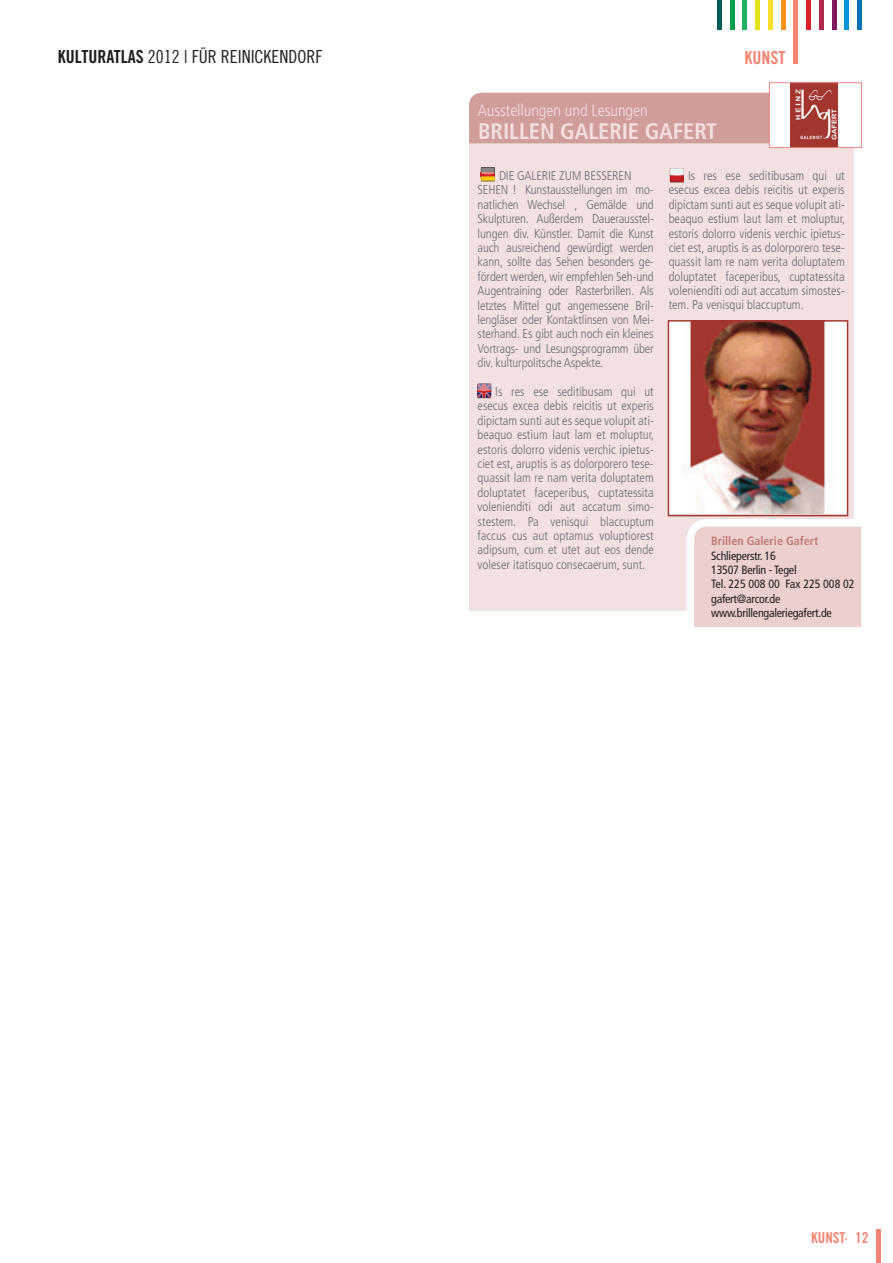
<style>
.page{position:relative;width:893px;height:1263px;background:#fff}
.page>*{position:absolute;margin:0;border:0;box-sizing:border-box;transform-origin:0 0}
.t1{font:700 condensed 22.5px "Frutiger";letter-spacing:-.005em;color:#f2dfde}
.t2{font:18px "Trade Gothic Cond Eighteen";color:#231f20}
.t3{font:18px "Trade Gothic Bold Cond Twenty";color:#f48472}
.t4{font:300 condensed 16.5px "Frutiger";letter-spacing:-.005em;color:#f2dfde}
.t5{font:15px "Trade Gothic Bold Cond Twenty";color:#f48472}
.t6{font:300 condensed 12.75px/14.4px "Frutiger";letter-spacing:-.01em;color:#6c6d70;text-align:justify}
.t7{font:condensed 12px/14.4px "Frutiger";letter-spacing:-.02em;color:#231f20}
.t8{font:700 condensed 12px "Frutiger";color:#c27a77}
.s1{font-family:"Trade Gothic Bold Cond Twenty"}
.s2{font-family:"Franklin Gothic"}
</style>
<div class="page">
<div style="left:876px;top:1230px;width:5px;height:33px;background:#f48472"></div>
<div style="left:469px;top:126px;width:384px;height:485px;background:#f2e1e0"></div>
<div style="left:469px;top:93px;width:300px;height:50px;background:#d19d9a"></div>
<svg style="left:481px;top:167px;width:14px;height:15px"></svg>
<svg style="left:477px;top:384px;width:15px;height:14px"></svg>
<svg style="left:670px;top:168px;width:14px;height:15px"></svg>
<div style="left:769px;top:83px;width:92px;height:65px;background:#fff"></div>
<img style="left:790px;top:84px;width:48px;height:62px">
<div style="left:769px;top:82px;width:93px;height:66px;border:1px solid #eb8687"></div>
<svg style="left:683px;top:515px;width:179px;height:112px;background:#edd5d2"></svg>
<img style="left:671px;top:323px;width:174px;height:190px">
<div style="left:668px;top:320px;width:180px;height:196px;border:2px solid #a3372f"></div>
<div style="left:857px;top:0;width:5px;height:30px;background:#0072b4"></div>
<hr style="left:768px;top:0;width:4px;height:30px;background:#ffdd2b">
<div style="left:844px;top:0;width:5px;height:30px;background:#0095d9"></div>
<div style="left:755px;top:0;width:5px;height:30px;background:#e2e318"></div>
<hr style="left:832px;top:0;width:4px;height:30px;background:#821a5e">
<hr style="left:819px;top:0;width:4px;height:30px;background:#ae294b">
<div style="left:806px;top:0;width:5px;height:30px;background:#da2128"></div>
<div style="left:742px;top:0;width:5px;height:30px;background:#1eb261"></div>
<hr style="left:730px;top:0;width:4px;height:30px;background:#009f4f">
<div style="left:793px;top:0;width:5px;height:64px;background:#f48472"></div>
<hr style="left:781px;top:0;width:4px;height:30px;background:#f7931d">
<hr style="left:717px;top:0;width:4px;height:30px;background:#005c57">
<h2 class="t2" style="left:58px;top:46px;width:266px"><span class="s1">KULTURATLAS</span> 2012 | FÜR REINICKENDORF</h2>
<h2 class="t3" style="left:744px;top:46px;width:42px">KUNST</h2>
<p class="t4" style="left:478px;top:101px;width:171px">Ausstellungen und Lesungen</p>
<h1 class="t1" style="left:478px;top:117px;width:240px">BRILLEN GALERIE GAFERT</h1>
<p class="t6" style="left:478px;top:169px;width:178px;text-align:left;text-indent:21px">DIE GALERIE ZUM BESSEREN SEHEN ! Kunstausstellungen im mo&shy;natlichen Wechsel , Gemälde und Skulpturen. Außerdem Dauerausstel&shy;lungen div. Künstler. Damit die Kunst auch ausreichend gewürdigt werden kann, sollte das Sehen besonders ge&shy;fördert werden, wir empfehlen Seh-und Augentraining oder Rasterbrillen. Als letztes Mittel gut angemessene Bril&shy;lengläser oder Kontaktlinsen von Mei&shy;sterhand. Es gibt auch noch ein kleines Vortrags- und Lesungsprogramm über div. kulturpolitsche Aspekte.</p>
<p class="t6" style="left:478px;top:385px;width:178px;text-indent:18px">Is res ese seditibusam qui ut esecus excea debis reicitis ut experis dipictam sunti aut es seque volupit ati&shy;beaquo estium laut lam et moluptur, estoris dolorro videnis verchic ipietus&shy;ciet est, aruptis is as dolorporero tese&shy;quassit lam re nam verita doluptatem doluptatet faceperibus, cuptatessita volenienditi odi aut accatum simo&shy;stestem. Pa venisqui blaccuptum faccus cus aut optamus voluptiorest adipsum, cum et utet aut eos dende voleser itatisquo consecaerum, sunt.</p>
<p class="t6" style="left:669px;top:168px;width:178px;text-indent:19px">Is res ese seditibusam qui ut esecus excea debis reicitis ut experis dipictam sunti aut es seque volupit ati&shy;beaquo estium laut lam et moluptur, estoris dolorro videnis verchic ipietus&shy;ciet est, aruptis is as dolorporero tese&shy;quassit lam re nam verita doluptatem doluptatet faceperibus, cuptatessita volenienditi odi aut accatum simostes&shy;tem. Pa venisqui blaccuptum.</p>
<p class="t8" style="left:711px;top:534px;width:109px">Brillen Galerie Gafert</p>
<p class="t7" style="left:711px;top:548px;width:145px">Schlieperstr. 16<br>13507 Berlin - Tegel<br>Tel. 225 008 00 Fax 225 008 02 gafert@arcor.de www.brillengaleriegafert.de</p>
<p class="t5" style="left:811px;top:1229px;width:59px">KUNST<span class="s2">·</span> 12</p>
</div>
